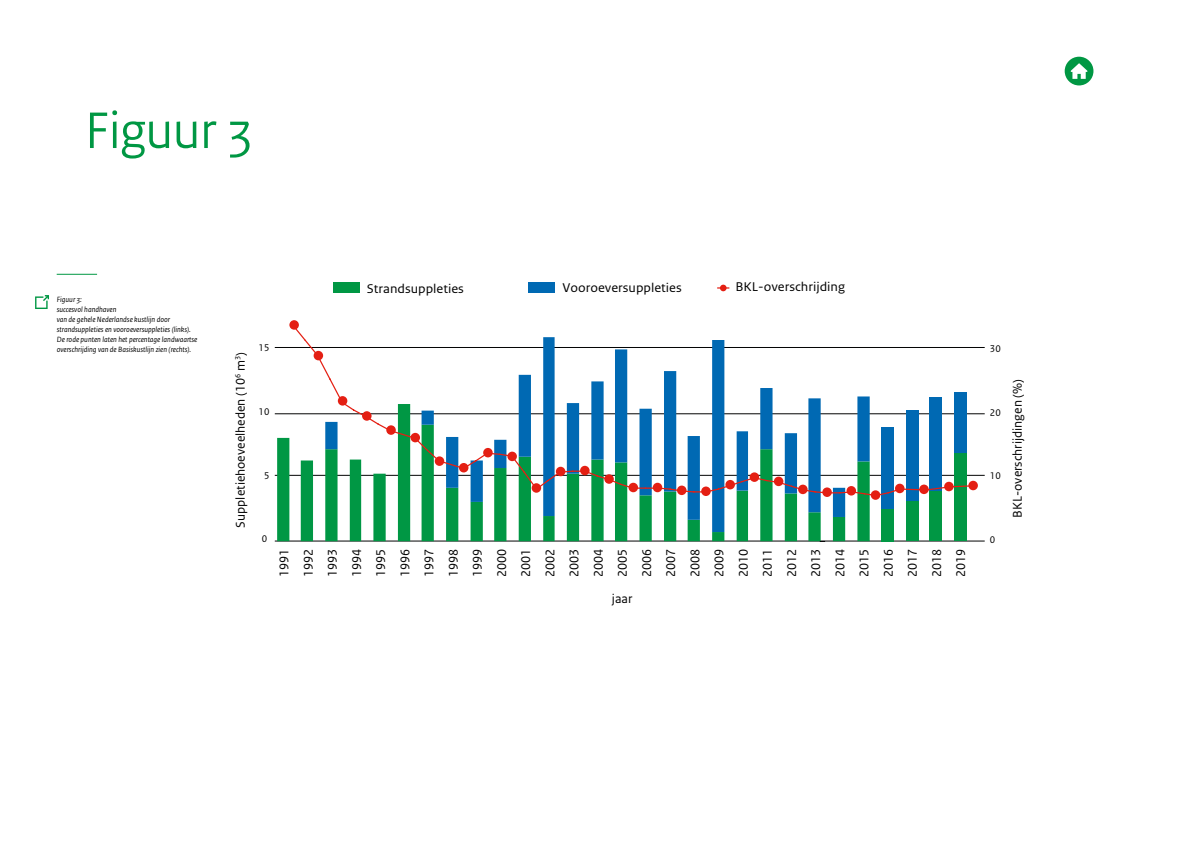
<style>
.page{position:relative;width:1191px;height:842px;background:#fff}
.page>*{position:absolute;margin:0;border:0;box-sizing:border-box;transform-origin:0 0}
.t1{font:54px "Rijksoverheid Sans";color:#009743}
.t2{font:13.3px/24.2px "Rijksoverheid Sans Text";color:#000;text-align:justify}
.t3{font:13.3px "Rijksoverheid Sans Text";color:#000;scale:1.06 1}
.t4{font:10.2px "Rijksoverheid Sans Text";color:#000}
.t5{font:italic 8px/10px "Rijksoverheid Sans Text";color:#000}
</style>
<div class="page">
<hr style="left:275px;top:347px;width:709px;height:1px;background:#030404">
<hr style="left:275px;top:414px;width:709px;height:1px;background:#030404">
<hr style="left:275px;top:475px;width:709px;height:1px;background:#030404">
<hr style="left:275px;top:541px;width:709px;height:1px;background:#030404">
<div style="left:881px;top:509px;width:12px;height:32px;background:#009744"></div>
<div style="left:881px;top:427px;width:12px;height:82px;background:#0069b3"></div>
<div style="left:906px;top:501px;width:12px;height:40px;background:#009744"></div>
<div style="left:929px;top:490px;width:13px;height:51px;background:#009744"></div>
<div style="left:954px;top:452px;width:12px;height:89px;background:#009744"></div>
<div style="left:906px;top:410px;width:12px;height:91px;background:#0069b3"></div>
<svg style="left:277px;top:413px;width:592px;height:128px"></svg>
<svg style="left:325px;top:497px;width:544px;height:35px"></svg>
<svg style="left:291px;top:327px;width:683px;height:170px"></svg>
<div style="left:289px;top:320px;width:10px;height:10px;background:#e41f13;border-radius:50%"></div>
<div style="left:314px;top:351px;width:9px;height:9px;background:#e41f13;border-radius:50%"></div>
<div style="left:338px;top:396px;width:9px;height:10px;background:#e41f13;border-radius:50%"></div>
<div style="left:362px;top:411px;width:9px;height:10px;background:#e41f13;border-radius:50%"></div>
<div style="left:386px;top:425px;width:10px;height:10px;background:#e41f13;border-radius:50%"></div>
<div style="left:410px;top:433px;width:10px;height:9px;background:#e41f13;border-radius:50%"></div>
<div style="left:435px;top:456px;width:9px;height:10px;background:#e41f13;border-radius:50%"></div>
<div style="left:459px;top:463px;width:9px;height:9px;background:#e41f13;border-radius:50%"></div>
<div style="left:483px;top:448px;width:10px;height:9px;background:#e41f13;border-radius:50%"></div>
<div style="left:507px;top:452px;width:10px;height:9px;background:#e41f13;border-radius:50%"></div>
<div style="left:531px;top:483px;width:10px;height:10px;background:#e41f13;border-radius:50%"></div>
<div style="left:556px;top:467px;width:9px;height:9px;background:#e41f13;border-radius:50%"></div>
<div style="left:580px;top:466px;width:9px;height:9px;background:#e41f13;border-radius:50%"></div>
<div style="left:604px;top:474px;width:10px;height:10px;background:#e41f13;border-radius:50%"></div>
<div style="left:628px;top:483px;width:10px;height:9px;background:#e41f13;border-radius:50%"></div>
<div style="left:653px;top:483px;width:9px;height:9px;background:#e41f13;border-radius:50%"></div>
<div style="left:677px;top:486px;width:9px;height:9px;background:#e41f13;border-radius:50%"></div>
<div style="left:701px;top:486px;width:9px;height:10px;background:#e41f13;border-radius:50%"></div>
<div style="left:725px;top:480px;width:10px;height:9px;background:#e41f13;border-radius:50%"></div>
<div style="left:749px;top:472px;width:10px;height:10px;background:#e41f13;border-radius:50%"></div>
<div style="left:774px;top:477px;width:9px;height:9px;background:#e41f13;border-radius:50%"></div>
<div style="left:798px;top:485px;width:9px;height:9px;background:#e41f13;border-radius:50%"></div>
<div style="left:822px;top:487px;width:10px;height:10px;background:#e41f13;border-radius:50%"></div>
<div style="left:846px;top:486px;width:10px;height:9px;background:#e41f13;border-radius:50%"></div>
<svg style="left:870px;top:490px;width:10px;height:10px"></svg>
<div style="left:919px;top:485px;width:9px;height:9px;background:#e41f13;border-radius:50%"></div>
<div style="left:944px;top:482px;width:9px;height:9px;background:#e41f13;border-radius:50%"></div>
<div style="left:968px;top:481px;width:10px;height:9px;background:#e41f13;border-radius:50%"></div>
<div style="left:895px;top:484px;width:9px;height:9px;background:#e41f13;border-radius:50%"></div>
<div style="left:333px;top:283px;width:26px;height:10px;background:#009744"></div>
<div style="left:528px;top:283px;width:27px;height:10px;background:#0069b3"></div>
<svg style="left:717px;top:285px;width:12px;height:6px"></svg>
<hr style="left:57px;top:274px;width:40px;height:1px;background:#009743">
<svg style="left:35px;top:295px;width:14px;height:14px"></svg>
<svg style="left:1064px;top:57px;width:29px;height:28px"></svg>
<h1 class="t1" style="left:85px;top:99px;width:170px">Figuur 3</h1>
<p class="t5" style="left:57px;top:295px;width:142px">Figuur 3:<br>succesvol handhaven<br>van de gehele Nederlandse kustlijn door strandsuppleties en vooroeversuppleties (links).<br>De rode punten laten het percentage landwaartse overschrijding van de Basiskustlijn zien (rechts).</p>
<h2 class="t3" style="left:367px;top:281px;width:93px">Strandsuppleties</h2>
<h2 class="t3" style="left:562px;top:280px;width:114px">Vooroeversuppleties</h2>
<h2 class="t3" style="left:735px;top:279px;width:105px">BKL-overschrijding</h2>
<h2 class="t2" style="left:229px;top:527px;width:177px;rotate:-90deg">Suppletiehoeveelheden (10<sup>6</sup> m<sup>3</sup>)</h2>
<p class="t4" style="left:259px;top:342px;width:12px">15</p>
<p class="t4" style="left:259px;top:406px;width:12px">10</p>
<p class="t4" style="left:264px;top:469px;width:7px">5</p>
<p class="t4" style="left:262px;top:533px;width:7px">0</p>
<h2 class="t2" style="left:272px;top:577px;width:30px;rotate:-90deg">1991<br>1992<br>1993<br>1994<br>1995<br>1996<br>1997<br>1998<br>1999<br>2000<br>2001<br>2002<br>2003<br>2004<br>2005<br>2006<br>2007<br>2008<br>2009<br>2010<br>2011<br>2012<br>2013<br>2014<br>2015<br>2016<br>2017<br>2018<br>2019</h2>
<h2 class="t2" style="left:612px;top:587px;width:22px">jaar</h2>
<p class="t4" style="left:990px;top:343px;width:12px">30</p>
<p class="t4" style="left:990px;top:406px;width:12px">20</p>
<p class="t4" style="left:990px;top:470px;width:12px">10</p>
<p class="t4" style="left:990px;top:534px;width:7px">0</p>
<h2 class="t2" style="left:1005px;top:518px;width:140px;rotate:-90deg">BKL-overschrijdingen (%)</h2>
</div>
